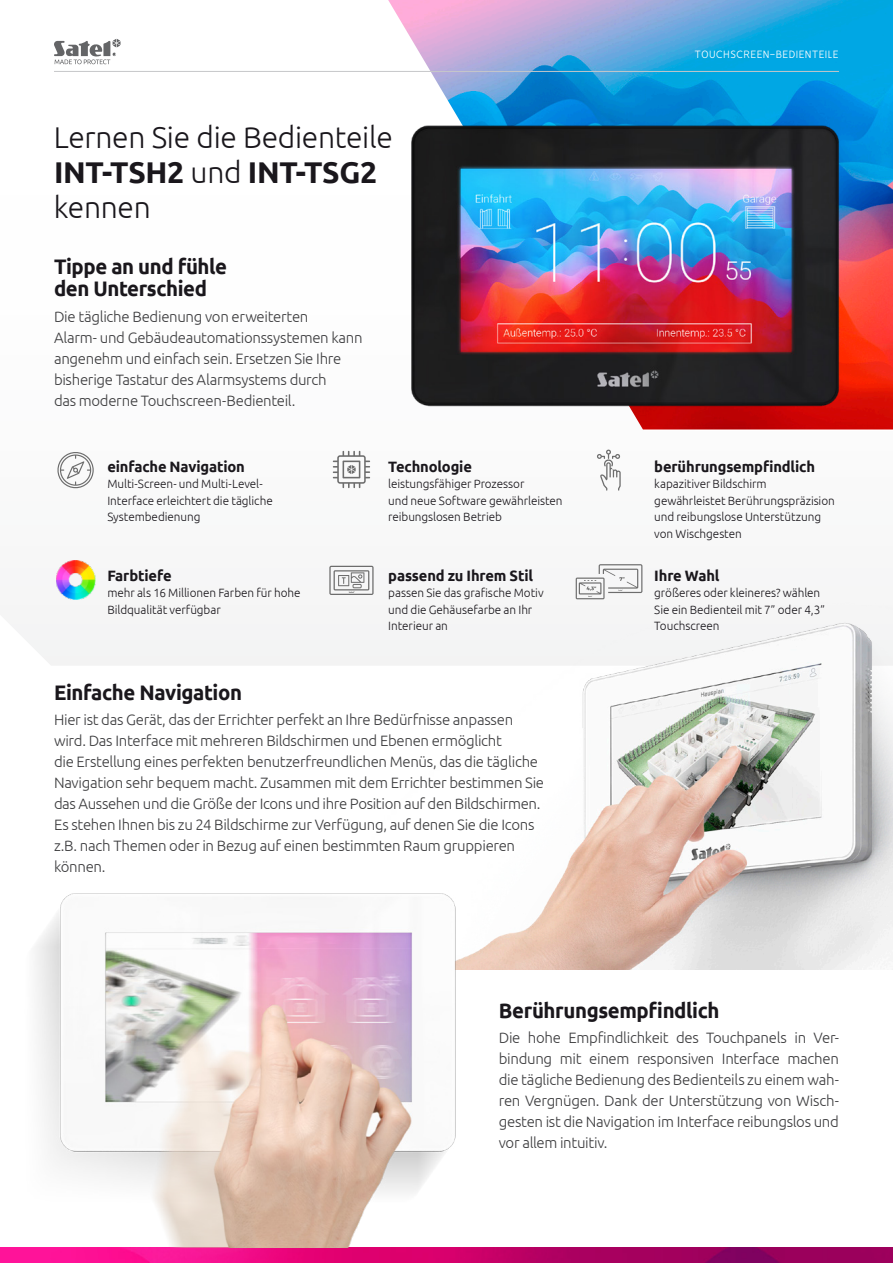
<style>
.page{position:relative;width:893px;height:1263px;background:#fff}
.page>*{position:absolute;margin:0;border:0;box-sizing:border-box;transform-origin:0 0}
.t1{font:300 30px/35.1px "Ubuntu";letter-spacing:-.01em;color:#1a171c}
.t2{font:700 21px/22.5px "Ubuntu";letter-spacing:-.02em;color:#1a171c}
.t3{font:300 15px/21px "Ubuntu";letter-spacing:-.02em;color:#3e3e40}
.t4{font:700 15px "Ubuntu";letter-spacing:-.01em;color:#1a171c}
.t5{font:300 12px/16.5px "Ubuntu";letter-spacing:-.005em;color:#1a171c}
.t6{font:300 12px "Vision";letter-spacing:.015em;color:#fff}
.s1{font-weight:700}
</style>
<div class="page">
<svg style="left:10px;top:38px;width:362px;height:627px"></svg>
<img style="left:388px;top:0;width:505px;height:108px">
<img style="left:235px;top:108px;width:658px;height:496px">
<img style="left:372px;top:594px;width:521px;height:375px">
<img style="left:0;top:1248px;width:893px;height:15px">
<img style="left:0;top:881px;width:512px;height:367px">
<svg style="left:892px;top:665px;width:1px;height:25px"></svg>
<svg style="left:54px;top:39px;width:67px;height:25px"></svg>
<hr style="left:54px;top:71px;width:785px;height:1px;background:#c6c7c9">
<svg style="left:56px;top:452px;width:38px;height:36px"></svg>
<svg style="left:597px;top:449px;width:24px;height:42px"></svg>
<svg style="left:333px;top:451px;width:37px;height:37px"></svg>
<svg style="left:329px;top:566px;width:45px;height:29px"></svg>
<img style="left:56px;top:561px;width:39px;height:39px">
<svg style="left:576px;top:564px;width:66px;height:35px"></svg>
<h1 class="t1" style="left:54px;top:119px;width:341px">Lernen Sie die Bedienteile<br><span class="s1">INT-TSH2</span> und <span class="s1">INT-TSG2 </span>kennen</h1>
<h2 class="t2" style="left:54px;top:255px;width:175px">Tippe an und fühle den Unterschied</h2>
<p class="t3" style="left:54px;top:305px;width:310px">Die tägliche Bedienung von erweiterten<br>Alarm- und Gebäudeautomationssystemen kann angenehm und einfach sein. Ersetzen Sie Ihre bisherige Tastatur des Alarmsystems durch<br>das moderne Touchscreen-Bedienteil.</p>
<p class="t4" style="left:107px;top:457px;width:139px">einfache Navigation</p>
<p class="t5" style="left:107px;top:475px;width:167px">Multi-Screen- und Multi-Level-<br>Interface erleichtert die tägliche<br>Systembedienung</p>
<p class="t4" style="left:107px;top:566px;width:66px">Farbtiefe</p>
<p class="t5" style="left:107px;top:584px;width:195px">mehr als 16 Millionen Farben für hohe<br>Bildqualität verfügbar</p>
<p class="t4" style="left:388px;top:457px;width:85px">Technologie</p>
<p class="t5" style="left:388px;top:475px;width:176px">leistungsfähiger Prozessor<br>und neue Software gewährleisten reibungslosen Betrieb</p>
<p class="t4" style="left:388px;top:566px;width:146px">passend zu Ihrem Stil</p>
<p class="t5" style="left:388px;top:584px;width:157px">passen Sie das grafische Motiv und die Gehäusefarbe an Ihr<br>Interieur an</p>
<h2 class="t2" style="left:54px;top:681px;width:190px">Einfache Navigation</h2>
<p class="t3" style="left:54px;top:709px;width:492px">Hier ist das Gerät, das der Errichter perfekt an Ihre Bedürfnisse anpassen wird. Das Interface mit mehreren Bildschirmen und Ebenen ermöglicht<br>die Erstellung eines perfekten benutzerfreundlichen Menüs, das die tägliche Navigation sehr bequem macht. Zusammen mit dem Errichter bestimmen Sie das Aussehen und die Größe der Icons und ihre Position auf den Bildschirmen.<br>Es stehen Ihnen bis zu 24 Bildschirme zur Verfügung, auf denen Sie die Icons z.B. nach Themen oder in Bezug auf einen bestimmten Raum gruppieren können.</p>
<p class="t6" style="left:695px;top:48px;width:146px">TOUCHSCREEN-BEDIENTEILE</p>
<p class="t4" style="left:654px;top:457px;width:162px">berührungsempfindlich</p>
<p class="t5" style="left:654px;top:475px;width:182px">kapazitiver Bildschirm gewährleistet Berührungspräzision und reibungslose Unterstützung von Wischgesten</p>
<p class="t4" style="left:654px;top:566px;width:67px">Ihre Wahl</p>
<p class="t5" style="left:654px;top:584px;width:172px">größeres oder kleineres? wählen<br>Sie ein Bedienteil mit 7” oder 4,3”<br>Touchscreen</p>
<h2 class="t2" style="left:499px;top:999px;width:222px">Berührungsempfindlich</h2>
<p class="t3" style="left:499px;top:1027px;width:342px;text-align:justify">Die hohe Empfindlichkeit des Touchpanels in Ver&shy;bindung mit einem responsiven Interface machen die tägliche Bedienung des Bedienteils zu einem wah&shy;ren Vergnügen. Dank der Unterstützung von Wisch&shy;gesten ist die Navigation im Interface reibungslos und vor allem intuitiv.</p>
</div>
